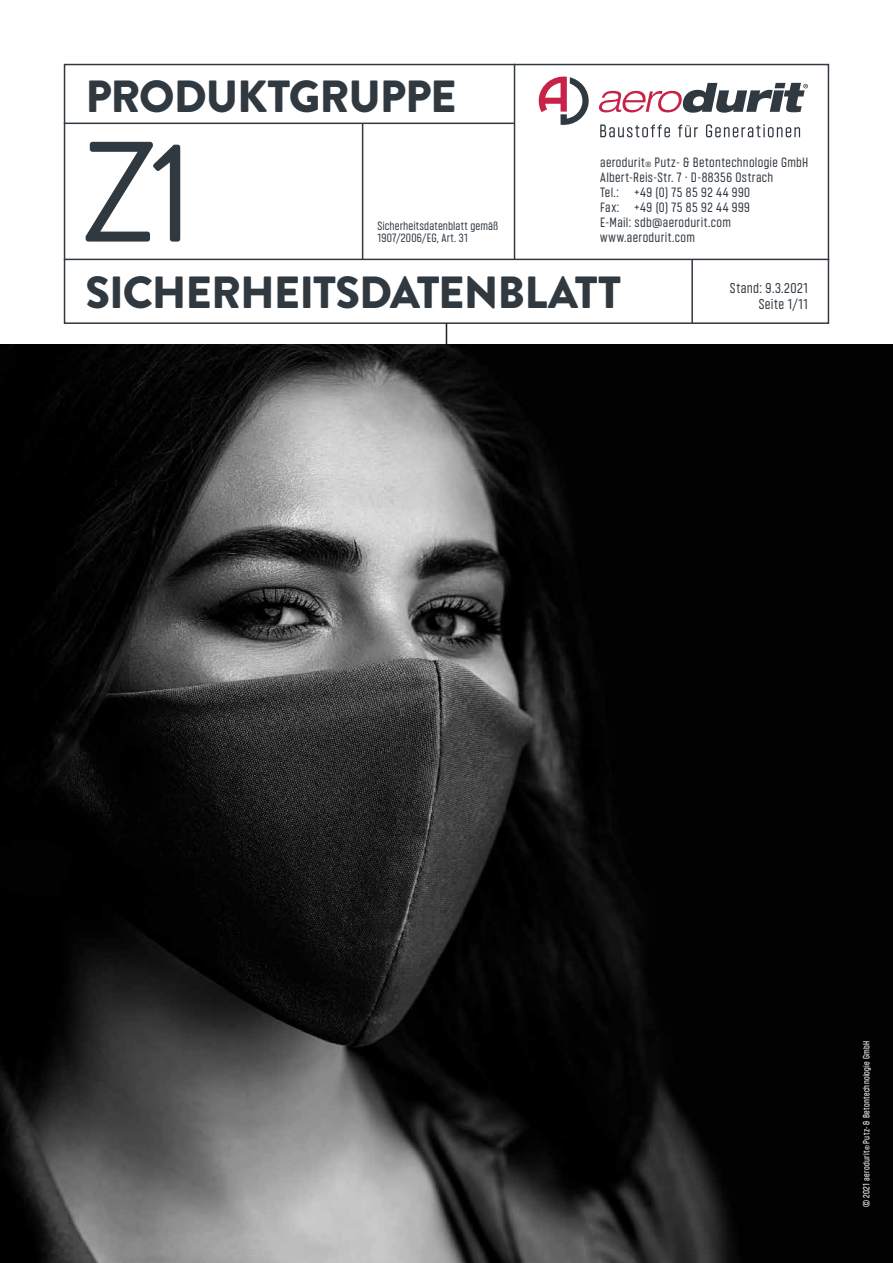
<style>
.page{position:relative;width:893px;height:1263px;background:#fff}
.page>*{position:absolute;margin:0;border:0;box-sizing:border-box;transform-origin:0 0}
.t1{font:142.5px "Brandon Grotesque";color:#313940}
.t2{font:900 45px "Brandon Grotesque";letter-spacing:-.025em;color:#313940}
.t3{font:14.25px "Vin Sans Pro";letter-spacing:.03em;color:#313940}
.t4{font:13.5px/15px "Vin Sans Pro";letter-spacing:.03em;color:#313940}
.t5{font:12px "Vin Sans Pro";letter-spacing:.015em;color:#313940}
.t6{font:9px "Vin Sans Pro";letter-spacing:.03em;color:#fff}
.s1{font-size:7.5px}
.s2{font-size:6px}
</style>
<div class="page">
<div style="left:64px;top:64px;width:765px;height:260px;border:2px solid #313940"></div>
<hr style="left:446px;top:323px;width:1px;height:884px;background:#231f20">
<hr style="left:514px;top:64px;width:1px;height:195px;background:#313940">
<hr style="left:362px;top:123px;width:1px;height:136px;background:#313940">
<hr style="left:691px;top:259px;width:2px;height:64px;background:#313940">
<hr style="left:64px;top:123px;width:450px;height:1px;background:#313940">
<img style="left:0;top:344px;width:893px;height:919px">
<svg style="left:599px;top:83px;width:209px;height:30px"></svg>
<svg style="left:539px;top:77px;width:50px;height:48px"></svg>
<svg style="left:600px;top:124px;width:70px;height:13px"></svg>
<svg style="left:678px;top:124px;width:20px;height:13px"></svg>
<svg style="left:706px;top:124px;width:94px;height:13px"></svg>
<hr style="left:64px;top:259px;width:765px;height:1px;background:#313940">
<h2 class="t2" style="left:85px;top:65px;width:373px">PRODUKTGRUPPE</h2>
<h1 class="t1" style="left:81px;top:94px;width:115px">Z1</h1>
<p class="t5" style="left:378px;top:219px;width:122px">Sicherheitsdatenblatt gemäß</p>
<p class="t5" style="left:378px;top:231px;width:92px">1907/2006/EG, Art. 31</p>
<p class="t4" style="left:600px;top:154px;width:210px">aerodurit<span class="s1">®</span> Putz- &amp; Betontechnologie GmbH<br>Albert-Reis-Str. 7 · D-88356 Ostrach<br>Tel.: +49 (0) 75 85 92 44 990<br>Fax: +49 (0) 75 85 92 44 999<br>E-Mail: sdb@aerodurit.com www.aerodurit.com</p>
<h2 class="t2" style="left:85px;top:260px;width:537px">SICHERHEITSDATENBLATT</h2>
<p class="t3" style="left:730px;top:280px;width:79px">Stand: 9.3.2021</p>
<p class="t3" style="left:759px;top:297px;width:51px">Seite 1/11</p>
<p class="t6" style="left:862px;top:1207px;width:168px;rotate:-90deg">© 2021 aerodurit<span class="s2">®</span> Putz- &amp; Betontechnologie GmbH</p>
</div>
